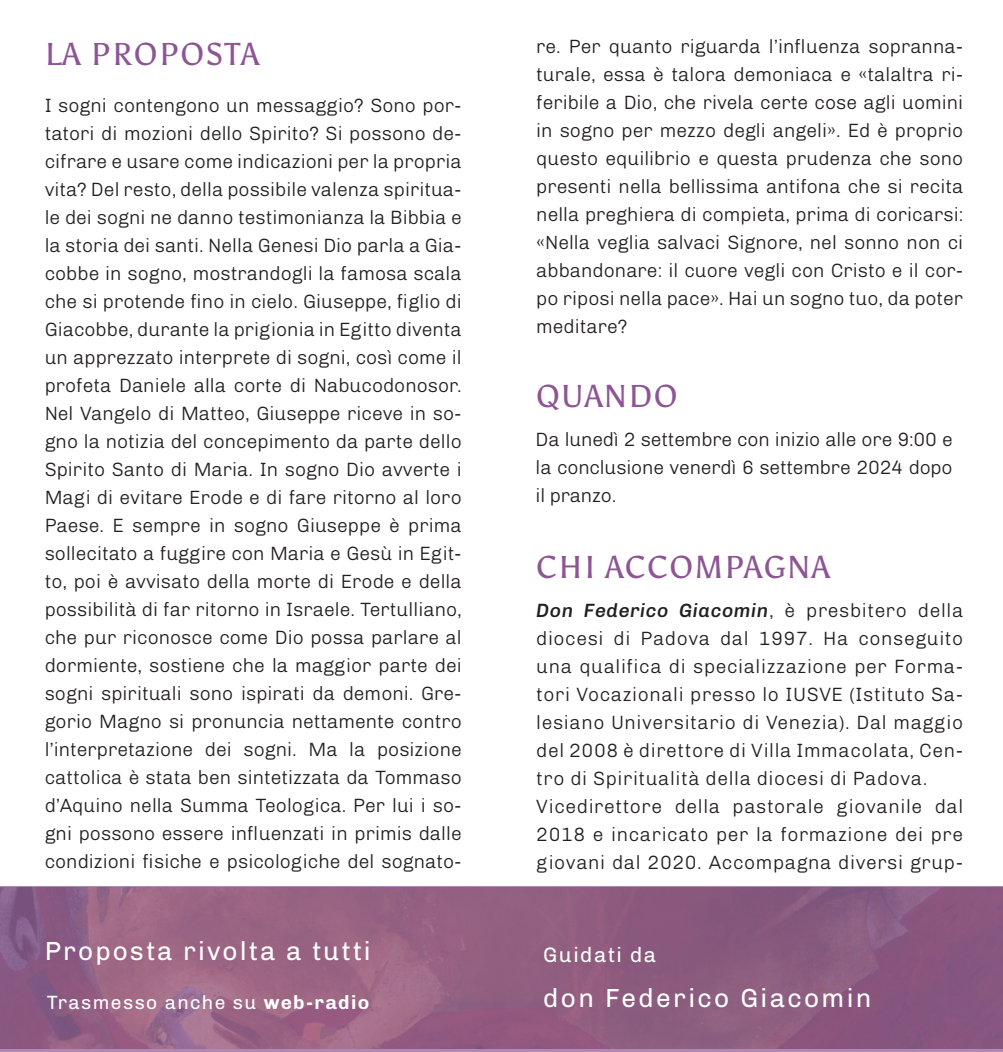
<style>
.page{position:relative;width:1003px;height:1052px;background:#fff}
.page>*{position:absolute;margin:0;border:0;box-sizing:border-box;transform-origin:0 0}
.t1{font:31.5px "Asul";letter-spacing:.05em;color:#8e5594}
.t2{font:26.25px "Chivo";letter-spacing:.08em;color:#fff}
.t3{font:21px "Chivo";letter-spacing:.07em;color:#fff}
.t4{font:300 19.25px/28px "Chivo";color:#231f20;text-align:justify}
.t5{font:19.25px "Chivo";letter-spacing:.07em;color:#fff}
.s1{font-weight:500;font-style:italic}
.s2{font-weight:700}
</style>
<div class="page">
<svg style="left:0;top:886px;width:1002px;height:166px;fill:#915f81"></svg>
<p class="t1" style="left:45px;top:35px;width:216px">LA PROPOSTA</p>
<p class="t4" style="left:45px;top:90px;width:418px">I sogni contengono un messaggio? Sono por&shy;tatori di mozioni dello Spirito? Si possono de&shy;cifrare e usare come indicazioni per la propria vita? Del resto, della possibile valenza spiritua&shy;le dei sogni ne danno testimonianza la Bibbia e la storia dei santi. Nella Genesi Dio parla a Gia&shy;cobbe in sogno, mostrandogli la famosa scala che si protende fino in cielo. Giuseppe, figlio di Giacobbe, durante la prigionia in Egitto diventa un apprezzato interprete di sogni, così come il profeta Daniele alla corte di Nabucodonosor.<br>Nel Vangelo di Matteo, Giuseppe riceve in so&shy;gno la notizia del concepimento da parte dello Spirito Santo di Maria. In sogno Dio avverte i Magi di evitare Erode e di fare ritorno al loro Paese. E sempre in sogno Giuseppe è prima sollecitato a fuggire con Maria e Gesù in Egit&shy;to, poi è avvisato della morte di Erode e della possibilità di far ritorno in Israele. Tertulliano, che pur riconosce come Dio possa parlare al dormiente, sostiene che la maggior parte dei sogni spirituali sono ispirati da demoni. Gre&shy;gorio Magno si pronuncia nettamente contro l’interpretazione dei sogni. Ma la posizione cattolica è stata ben sintetizzata da Tommaso d’Aquino nella Summa Teologica. Per lui i so&shy;gni possono essere influenzati in primis dalle condizioni fisiche e psicologiche del sognato-</p>
<p class="t2" style="left:45px;top:931px;width:327px">Proposta rivolta a tutti</p>
<p class="t4" style="left:536px;top:31px;width:428px">re. Per quanto riguarda l’influenza sopranna&shy;turale, essa è talora demoniaca e «talaltra ri&shy;feribile a Dio, che rivela certe cose agli uomini in sogno per mezzo degli angeli». Ed è proprio questo equilibrio e questa prudenza che sono presenti nella bellissima antifona che si recita nella preghiera di compieta, prima di coricarsi: «Nella veglia salvaci Signore, nel sonno non ci abbandonare: il cuore vegli con Cristo e il cor&shy;po riposi nella pace». Hai un sogno tuo, da poter meditare?</p>
<p class="t1" style="left:536px;top:377px;width:143px">QUANDO</p>
<p class="t4" style="left:535px;top:424px;width:418px">Da lunedì 2 settembre con inizio alle ore 9:00 e la conclusione venerdì 6 settembre 2024 dopo il pranzo.</p>
<p class="t1" style="left:536px;top:548px;width:295px">CHI ACCOMPAGNA</p>
<p class="t4" style="left:536px;top:595px;width:428px"><span class="s1">Don Federico Giacomin</span>, è presbitero della diocesi di Padova dal 1997. Ha conseguito una qualifica di specializzazione per Forma&shy;tori Vocazionali presso lo IUSVE (Istituto Sa&shy;lesiano Universitario di Venezia). Dal maggio del 2008 è direttore di Villa Immacolata, Cen&shy;tro di Spiritualità della diocesi di Padova.</p>
<p class="t4" style="left:536px;top:791px;width:428px">Vicedirettore della pastorale giovanile dal 2018 e incaricato per la formazione dei pre giovani dal 2020. Accompagna diversi grup-</p>
<p class="t3" style="left:543px;top:939px;width:114px">Guidati da</p>
<p class="t5" style="left:47px;top:988px;width:324px">Trasmesso anche su <span class="s2">web-radio</span></p>
<p class="t2" style="left:543px;top:978px;width:330px">don Federico Giacomin</p>
</div>
